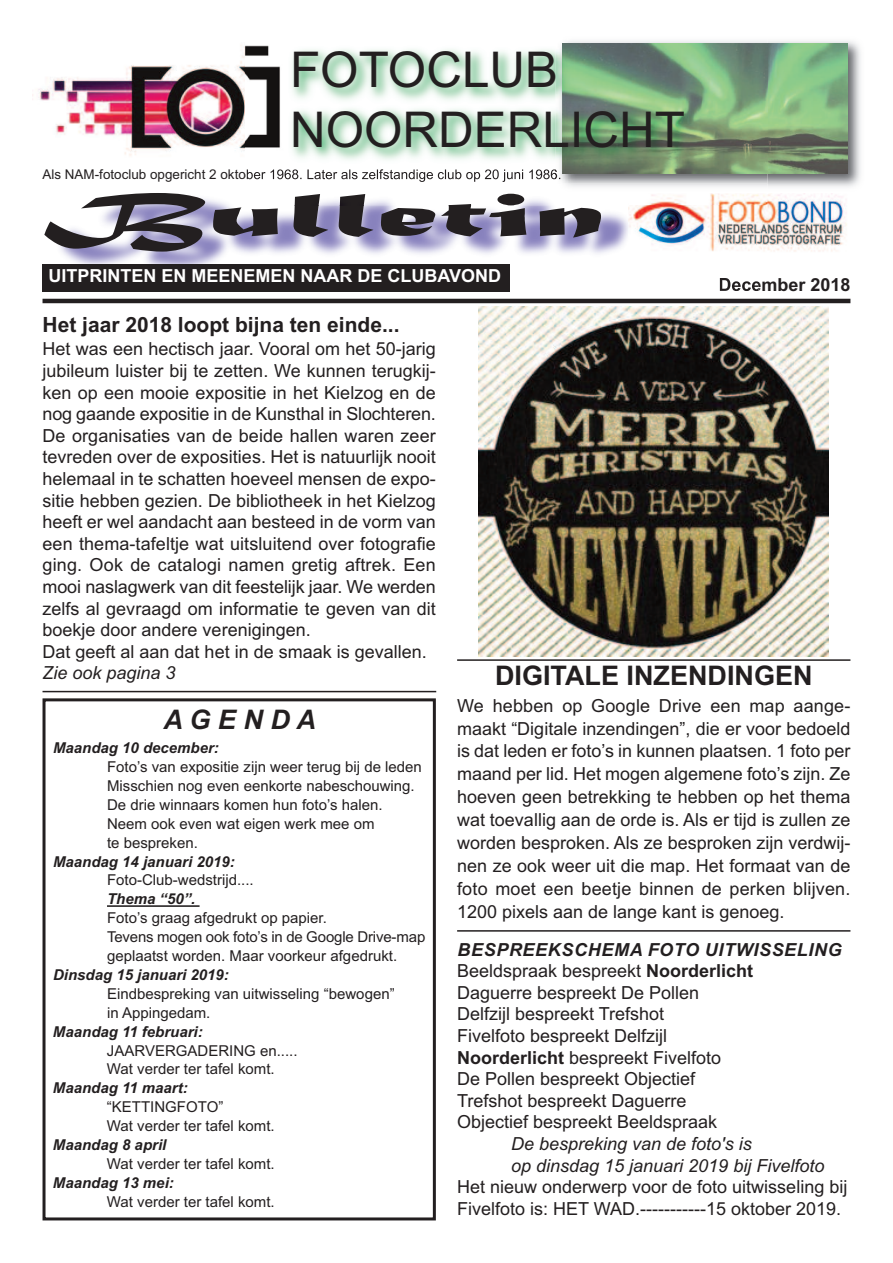
<style>
.page{position:relative;width:893px;height:1263px;background:#fff}
.page>*{position:absolute;margin:0;border:0;box-sizing:border-box;transform-origin:0 0}
.t1{font:64.5px "Matura MT Script Capitals";color:#231f20;scale:2.32 1}
.t2{font:49.35px/59.2px "Arial";color:#231f20}
.t3{font:700 27px "Arial";color:#231f20}
.t4{font:italic 700 27px "Arial";letter-spacing:.28em;color:#231f20}
.t5{font:700 21px "Arial";color:#231f20}
.t6{font:18px/21.6px "Arial";color:#231f20}
.t7{font:italic 18px/21.6px "Arial";color:#231f20}
.t8{font:700 18px "Arial";color:#fff}
.t9{font:700 18px "Arial";color:#231f20}
.t10{font:15px/18.9px "Arial";color:#231f20}
.t11{font:italic 700 15px "Arial";color:#231f20}
.s1{font-weight:700;font-style:italic}
.s2{font-weight:700}
</style>
<div class="page">
<img style="left:38px;top:45px;width:207px;height:111px">
<img style="left:767px;top:194px;width:80px;height:58px">
<img style="left:42px;top:198px;width:719px;height:101px">
<img style="left:700px;top:278px;width:59px;height:21px">
<img style="left:720px;top:278px;width:39px;height:13px">
<img style="left:628px;top:205px;width:139px;height:50px">
<div style="left:43px;top:264px;width:467px;height:27px;background:#231f20"></div>
<hr style="left:43px;top:299px;width:807px;height:4px;background:#231f20">
<div style="left:43px;top:698px;width:393px;height:522px;border:3px solid #231f20"></div>
<hr style="left:107px;top:905px;width:93px;height:2px;background:#231f20">
<img style="left:767px;top:41px;width:94px;height:146px">
<img style="left:767px;top:43px;width:81px;height:131px">
<img style="left:245px;top:41px;width:522px;height:164px">
<img style="left:245px;top:42px;width:40px;height:124px">
<img style="left:294px;top:193px;width:231px;height:12px">
<svg style="left:766px;top:184px;width:2px;height:21px"></svg>
<img style="left:556px;top:184px;width:211px;height:9px">
<hr style="left:457px;top:930px;width:393px;height:2px;background:#231f20">
<img style="left:479px;top:306px;width:350px;height:350px">
<hr style="left:43px;top:691px;width:393px;height:1px;background:#231f20">
<hr style="left:457px;top:659px;width:393px;height:2px;background:#231f20">
<h2 class="t2" style="left:290px;top:41px;width:396px">FOTOCLUB<br>NOORDERLICHT</h2>
<h1 class="t1" style="left:43px;top:175px;width:244px">Bulletin</h1>
<p class="t8" style="left:48px;top:265px;width:454px">UITPRINTEN EN MEENEMEN NAAR DE CLUBAVOND</p>
<p class="t9" style="left:718px;top:274px;width:134px">December 2018</p>
<p class="t5" style="left:43px;top:313px;width:359px">Het jaar 2018 loopt bijna ten einde...</p>
<p class="t6" style="left:43px;top:338px;width:395px">Het was een hectisch jaar. Vooral om het 50-jarig jubileum luister bij te zetten. We kunnen terugkij&shy;ken op een mooie expositie in het Kielzog en de nog gaande expositie in de Kunsthal in Slochteren.<br>De organisaties van de beide hallen waren zeer tevreden over de exposities. Het is natuurlijk nooit helemaal in te schatten hoeveel mensen de expo&shy;sitie hebben gezien. De bibliotheek in het Kielzog heeft er wel aandacht aan besteed in de vorm van een thema-tafeltje wat uitsluitend over fotografie ging. Ook de catalogi namen gretig aftrek. Een mooi naslagwerk van dit feestelijk jaar. We werden zelfs al gevraagd om informatie te geven van dit boekje door andere verenigingen.<br>Dat geeft al aan dat het in de smaak is gevallen.</p>
<p class="t7" style="left:43px;top:662px;width:135px">Zie ook pagina 3</p>
<h3 class="t4" style="left:163px;top:703px;width:154px">AGENDA</h3>
<p class="t11" style="left:53px;top:739px;width:167px">Maandag 10 december:</p>
<p class="t10" style="left:107px;top:757px;width:316px">Foto’s van expositie zijn weer terug bij de leden Misschien nog even eenkorte nabeschouwing.<br>De drie winnaars komen hun foto’s halen.<br>Neem ook even wat eigen werk mee om<br>te bespreken.</p>
<p class="t11" style="left:53px;top:852px;width:183px">Maandag 14 januari 2019:</p>
<p class="t10" style="left:107px;top:871px;width:148px">Foto-Club-wedstrijd....</p>
<p class="t11" style="left:107px;top:890px;width:90px">Thema “50”.</p>
<p class="t10" style="left:107px;top:909px;width:320px">Foto’s graag afgedrukt op papier.<br>Tevens mogen ook foto’s in de Google Drive-map geplaatst worden. Maar voorkeur afgedrukt.</p>
<p class="t11" style="left:53px;top:966px;width:177px">Dinsdag 15 januari 2019:</p>
<p class="t10" style="left:107px;top:984px;width:289px">Eindbespreking van uitwisseling “bewogen” in Appingedam.</p>
<p class="t11" style="left:53px;top:1023px;width:151px">Maandag 11 februari:</p>
<p class="t10" style="left:107px;top:1041px;width:192px">JAARVERGADERING en.....<br>Wat verder ter tafel komt.</p>
<p class="t11" style="left:53px;top:1079px;width:136px">Maandag 11 maart:</p>
<p class="t10" style="left:107px;top:1098px;width:169px">“KETTINGFOTO”<br>Wat verder ter tafel komt.</p>
<p class="t11" style="left:53px;top:1136px;width:115px">Maandag 8 april</p>
<p class="t10" style="left:107px;top:1154px;width:169px">Wat verder ter tafel komt.</p>
<p class="t11" style="left:53px;top:1174px;width:122px">Maandag 13 mei:</p>
<p class="t10" style="left:107px;top:1192px;width:169px">Wat verder ter tafel komt.</p>
<h3 class="t3" style="left:495px;top:659px;width:319px">DIGITALE INZENDINGEN</h3>
<p class="t6" style="left:457px;top:694px;width:395px;line-height:22.8px;text-align:justify">We hebben op Google Drive een map aange&shy;maakt “Digitale inzendingen”, die er voor bedoeld is dat leden er foto’s in kunnen plaatsen. 1 foto per maand per lid. Het mogen algemene foto’s zijn. Ze hoeven geen betrekking te hebben op het thema wat toevallig aan de orde is. Als er tijd is zullen ze worden besproken. Als ze besproken zijn verdwij&shy;nen ze ook weer uit die map. Het formaat van de foto moet een beetje binnen de perken blijven.<br>1200 pixels aan de lange kant is genoeg.</p>
<p class="t6" style="left:457px;top:938px;width:386px"><span class="s1">BESPREEKSCHEMA FOTO UITWISSELING<br></span>Beeldspraak bespreekt <span class="s2">Noorderlicht<br></span>Daguerre bespreekt De Pollen<br>Delfzijl bespreekt Trefshot<br>Fivelfoto bespreekt Delfzijl<br><span class="s2">Noorderlicht</span> bespreekt Fivelfoto<br>De Pollen bespreekt Objectief<br>Trefshot bespreekt Daguerre<br>Objectief bespreekt Beeldspraak</p>
<p class="t7" style="left:511px;top:1133px;width:315px">De bespreking van de foto's is<br>op dinsdag 15 januari 2019 bij Fivelfoto</p>
<p class="t6" style="left:457px;top:1176px;width:392px">Het nieuw onderwerp voor de foto uitwisseling bij<br>Fivelfoto is: HET WAD.-----------15 oktober 2019.</p>
</div>
